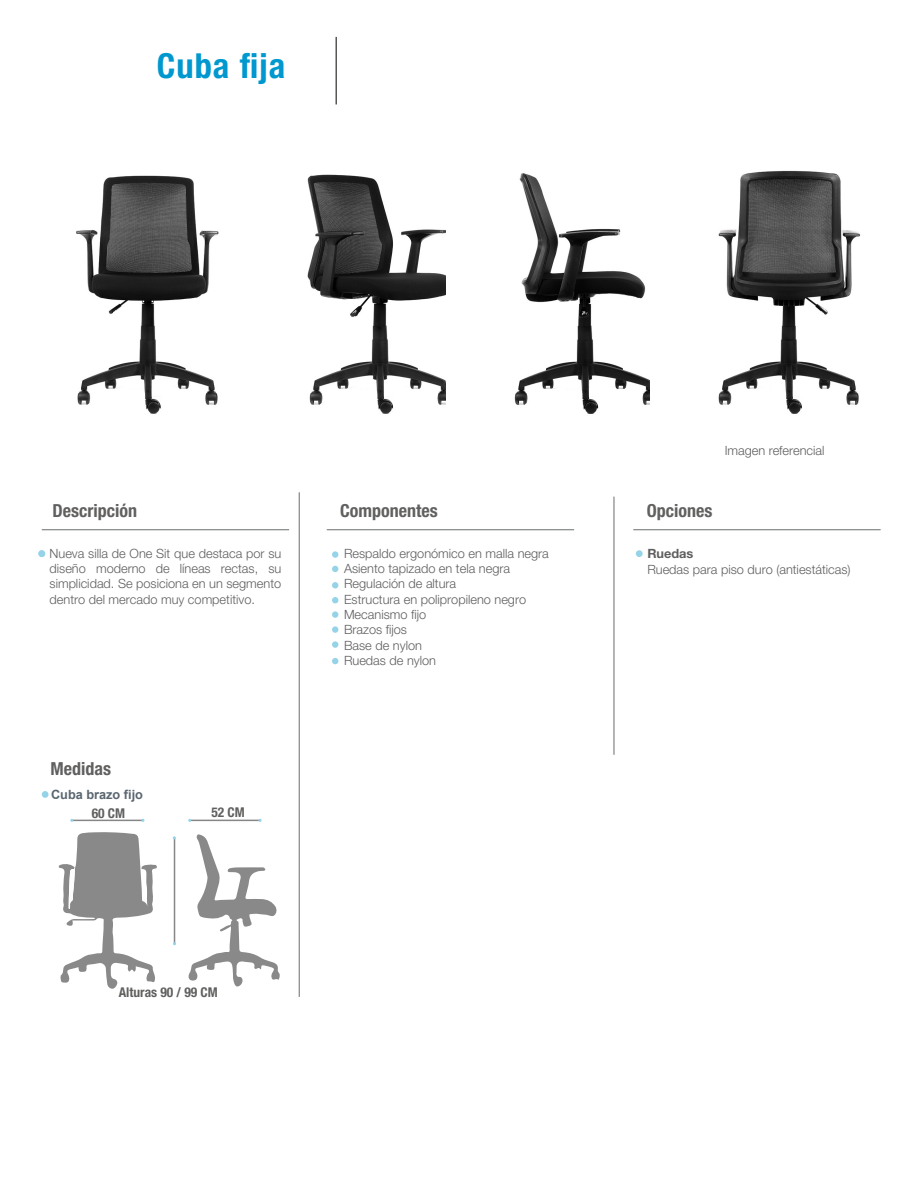
<style>
.page{position:relative;width:918px;height:1188px;background:#fff}
.page>*{position:absolute;margin:0;border:0;box-sizing:border-box;transform-origin:0 0}
.t1{font:700 condensed 34.5px "Helvetica Neue LT Std";letter-spacing:.03em;color:#0098ce}
.t2{font:700 condensed 18px "Helvetica Neue LT Std";color:#61605f}
.t3{font:700 condensed 13.5px "Helvetica Neue LT Std";color:#61605f}
.t4{font:300 12.75px/15.3px "Helvetica Neue LT Std";color:#5e5e5e;text-align:justify}
.t5{font:700 12.75px "Arial";color:#5a6670}
.t6{font:700 12.75px "Helvetica Neue LT Std";color:#5e5e5e}
</style>
<div class="page">
<hr style="left:299px;top:492px;width:1px;height:505px;background:#727375">
<hr style="left:613px;top:497px;width:1px;height:258px;background:#727375">
<hr style="left:327px;top:529px;width:247px;height:1px;background:#727375">
<hr style="left:42px;top:529px;width:247px;height:1px;background:#727375">
<div style="left:38px;top:550px;width:7px;height:7px;background:#95d3e9;border-radius:50%"></div>
<div style="left:42px;top:791px;width:7px;height:7px;background:#95d3e9;border-radius:50%"></div>
<hr style="left:633px;top:529px;width:248px;height:1px;background:#727375">
<div style="left:636px;top:550px;width:7px;height:7px;background:#95d3e9;border-radius:50%"></div>
<div style="left:332px;top:551px;width:6px;height:7px;background:#95d3e9;border-radius:50%"></div>
<svg style="left:332px;top:566px;width:6px;height:6px"></svg>
<svg style="left:332px;top:582px;width:6px;height:6px"></svg>
<div style="left:332px;top:611px;width:6px;height:7px;background:#95d3e9;border-radius:50%"></div>
<div style="left:332px;top:626px;width:6px;height:7px;background:#95d3e9;border-radius:50%"></div>
<div style="left:332px;top:641px;width:6px;height:7px;background:#95d3e9;border-radius:50%"></div>
<svg style="left:332px;top:658px;width:6px;height:6px"></svg>
<svg style="left:332px;top:597px;width:6px;height:6px"></svg>
<img style="left:76px;top:175px;width:143px;height:239px">
<img style="left:307px;top:174px;width:139px;height:240px">
<img style="left:514px;top:173px;width:136px;height:241px">
<img style="left:718px;top:170px;width:142px;height:244px">
<svg style="left:59px;top:832px;width:98px;height:157px"></svg>
<svg style="left:188px;top:834px;width:92px;height:153px"></svg>
<hr style="left:73px;top:820px;width:70px;height:1px;background:#868686">
<hr style="left:174px;top:838px;width:1px;height:106px;background:#868686">
<hr style="left:190px;top:820px;width:70px;height:1px;background:#868686">
<hr style="left:335px;top:37px;width:2px;height:67px;background:#585857">
<h1 class="t1" style="left:157px;top:44px;width:130px">Cuba fija</h1>
<h2 class="t2" style="left:53px;top:500px;width:86px">Descripción</h2>
<h2 class="t2" style="left:340px;top:500px;width:99px">Componentes</h2>
<p class="t4" style="left:50px;top:545px;width:233px">Nueva silla de One Sit que destaca por su diseño moderno de líneas rectas, su simplicidad. Se posiciona en un segmento dentro del mercado muy competitivo.</p>
<h2 class="t2" style="left:51px;top:758px;width:62px">Medidas</h2>
<p class="t5" style="left:51px;top:786px;width:94px">Cuba brazo fijo</p>
<p class="t3" style="left:92px;top:805px;width:35px">60 CM</p>
<p class="t3" style="left:211px;top:804px;width:35px">52 CM</p>
<p class="t4" style="left:344px;top:545px;width:206px;text-align:left">Respaldo ergonómico en malla negra<br>Asiento tapizado en tela negra<br>Regulación de altura<br>Estructura en polipropileno negro<br>Mecanismo fijo<br>Brazos fijos<br>Base de nylon<br>Ruedas de nylon</p>
<p class="t3" style="left:119px;top:984px;width:101px">Alturas 90 / 99 CM</p>
<p class="t4" style="left:725px;top:443px;width:101px">Imagen referencial</p>
<h2 class="t2" style="left:647px;top:500px;width:67px">Opciones</h2>
<p class="t6" style="left:647px;top:546px;width:48px">Ruedas</p>
<p class="t4" style="left:647px;top:561px;width:205px">Ruedas para piso duro (antiestáticas)</p>
</div>
